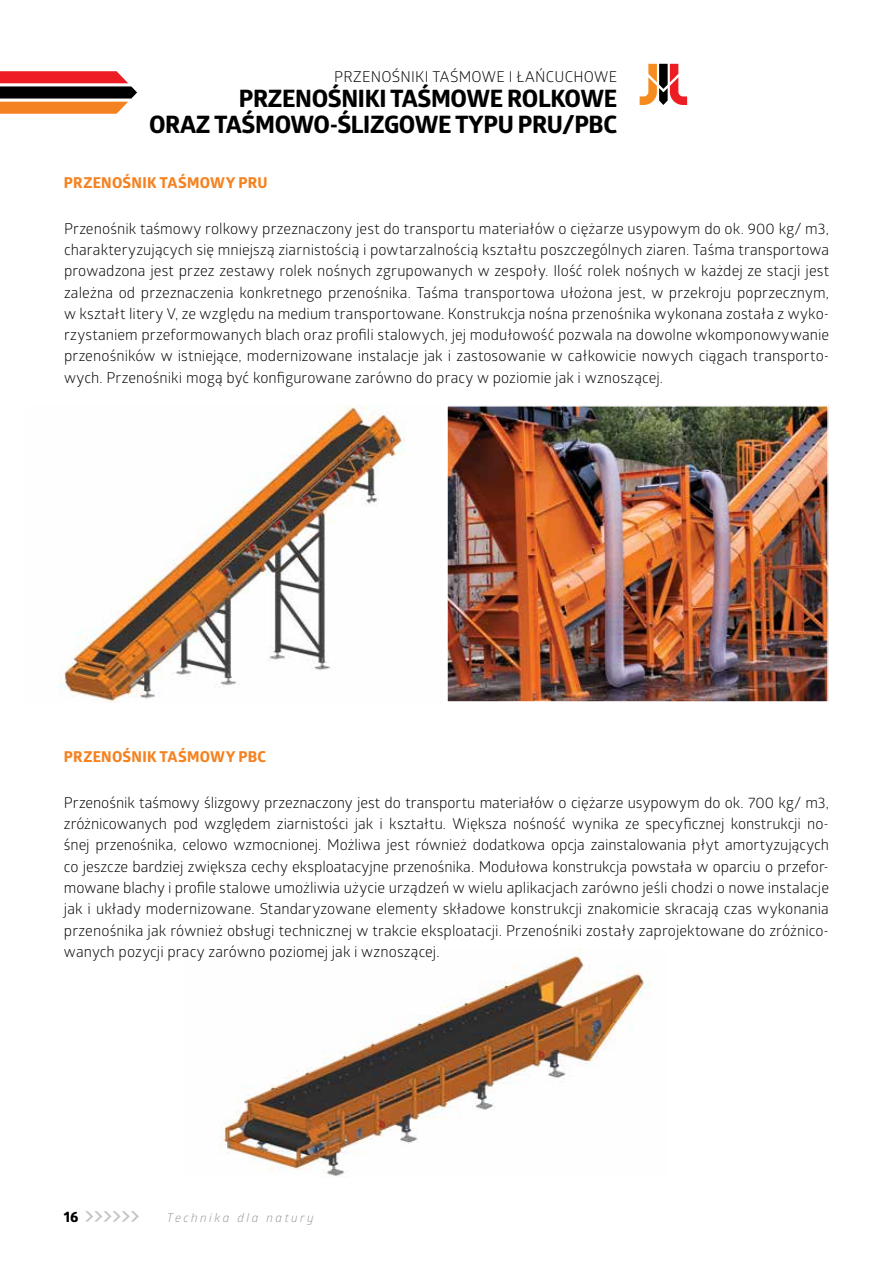
<style>
.page{position:relative;width:893px;height:1263px;background:#fff}
.page>*{position:absolute;margin:0;border:0;box-sizing:border-box;transform-origin:0 0}
.t1{font:700 24px "Globerx";letter-spacing:-.015em;color:#000}
.t2{font:15px/21.3px "Glober";letter-spacing:.01em;color:#000;text-align:justify}
.t3{font:700 15px "Globerx";letter-spacing:.02em;color:#f58220}
.t4{font:700 15px "Globerx";color:#000}
.t5{font:italic 12px "Glober";letter-spacing:.21em;color:#939598}
</style>
<div class="page">
<svg style="left:640px;top:64px;width:47px;height:41px"></svg>
<img style="left:59px;top:405px;width:346px;height:298px">
<img style="left:219px;top:948px;width:432px;height:229px">
<img style="left:449px;top:408px;width:377px;height:292px">
<div style="left:446px;top:405px;width:383px;height:298px;border:2px solid #fff"></div>
<svg style="left:85px;top:1211px;width:54px;height:11px"></svg>
<svg style="left:0;top:71px;width:137px;height:43px"></svg>
<p class="t2" style="left:334px;top:65px;width:20px">Przeno</p>
<p class="t2" style="left:392px;top:65px;width:16px">śniki</p>
<p class="t2" style="left:432px;top:65px;width:39px">taśmowe</p>
<p class="t2" style="left:509px;top:65px;width:49px">i łańcuchowe</p>
<h1 class="t1" style="left:239px;top:81px;width:30px">PRZENO</h1>
<h1 class="t1" style="left:328px;top:81px;width:25px">ŚNIKI</h1>
<h1 class="t1" style="left:390px;top:81px;width:133px">TAŚMOWEROLKO</h1>
<h1 class="t1" style="left:580px;top:81px;width:36px">WE</h1>
<h1 class="t1" style="left:149px;top:107px;width:16px">ORAZ</h1>
<h1 class="t1" style="left:214px;top:107px;width:151px">TAŚMOWO-ŚLIZGO</h1>
<h1 class="t1" style="left:415px;top:107px;width:202px">WE TYPU PRU/PBC</h1>
<p class="t3" style="left:64px;top:172px;width:194px">PRZENOŚNIK TAŚMOWY PRU</p>
<p class="t2" style="left:64px;top:217px;width:767px">Przenośnik taśmowy rolkowy przeznaczony jest do transportu materiałów o ciężarze usypowym do ok. 900 kg/ m3, charakteryzujących się mniejszą ziarnistością i powtarzalnością kształtu poszczególnych ziaren. Taśma transportowa prowadzona jest przez zestawy rolek nośnych zgrupowanych w zespoły. Ilość rolek nośnych w każdej ze stacji jest zależna od przeznaczenia konkretnego przenośnika. Taśma transportowa ułożona jest, w przekroju poprzecznym, w kształt litery V, ze względu na medium transportowane. Konstrukcja nośna przenośnika wykonana została z wyko&shy;rzystaniem przeformowanych blach oraz profili stalowych, jej modułowość pozwala na dowolne wkomponowywanie przenośników w istniejące, modernizowane instalacje jak i zastosowanie w całkowicie nowych ciągach transporto&shy;wych. Przenośniki mogą być konfigurowane zarówno do pracy w poziomie jak i wznoszącej.</p>
<p class="t3" style="left:64px;top:746px;width:203px">PRZENOŚNIK TAŚMOWY PBC</p>
<p class="t2" style="left:64px;top:791px;width:766px">Przenośnik taśmowy ślizgowy przeznaczony jest do transportu materiałów o ciężarze usypowym do ok. 700 kg/ m3, zróżnicowanych pod względem ziarnistości jak i kształtu. Większa nośność wynika ze specyficznej konstrukcji no&shy;śnej przenośnika, celowo wzmocnionej. Możliwa jest również dodatkowa opcja zainstalowania płyt amortyzujących co jeszcze bardziej zwiększa cechy eksploatacyjne przenośnika. Modułowa konstrukcja powstała w oparciu o przefor&shy;mowane blachy i profile stalowe umożliwia użycie urządzeń w wielu aplikacjach zarówno jeśli chodzi o nowe instalacje jak i układy modernizowane. Standaryzowane elementy składowe konstrukcji znakomicie skracają czas wykonania przenośnika jak również obsługi technicznej w trakcie eksploatacji. Przenośniki zostały zaprojektowane do zróżnico&shy;wanych pozycji pracy zarówno poziomej jak i wznoszącej.</p>
<p class="t4" style="left:64px;top:1205px;width:16px">16</p>
<p class="t5" style="left:167px;top:1209px;width:148px">Technika dla natury</p>
</div>
